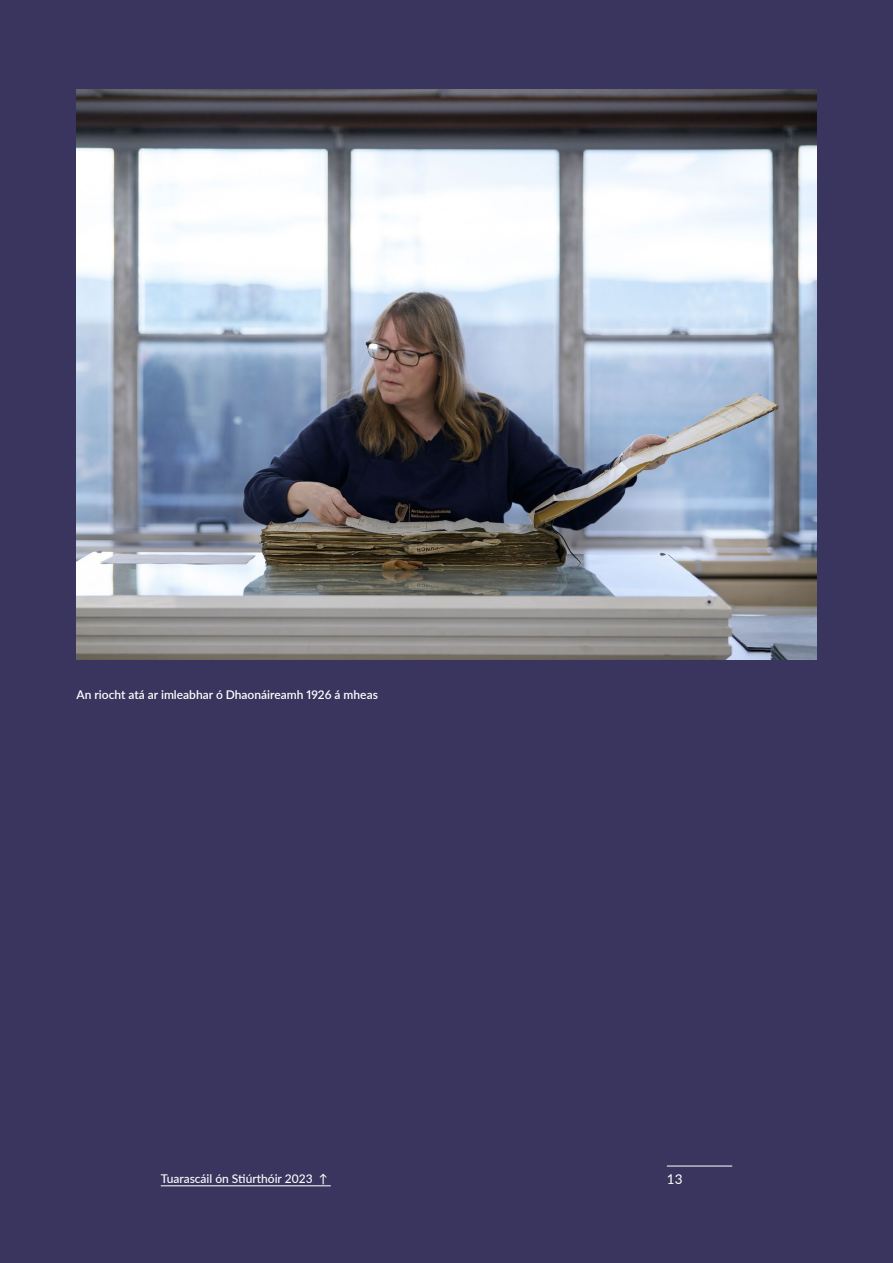
<style>
.page{position:relative;width:893px;height:1263px;background:#fff}
.page>*{position:absolute;margin:0;border:0;box-sizing:border-box;transform-origin:0 0}
.Folio{font:13.5px "Lato";color:#fff}
.Caption_-_Ref_copy_no_Line{font:600 12px "Lato";color:#fff}
.t1{font:500 12px "Lato";color:#fff}
</style>
<div class="page">
<div style="left:0;top:1px;width:893px;height:1262px;background:#3a355e"></div>
<hr style="left:667px;top:1166px;width:65px;height:1px;background:#fff">
<hr style="left:161px;top:1185px;width:170px;height:1px;background:#fff">
<img style="left:77px;top:89px;width:739px;height:570px">
<p class="Caption_-_Ref_copy_no_Line" style="left:77px;top:686px;width:303px">An riocht atá ar imleabhar ó Dhaonáireamh 1926 á mheas</p>
<p class="t1" style="left:161px;top:1170px;width:168px">Tuarascáil ón Stiúrthóir 2023 ↑</p>
<p class="Folio" style="left:667px;top:1170px;width:17px">13</p>
</div>
